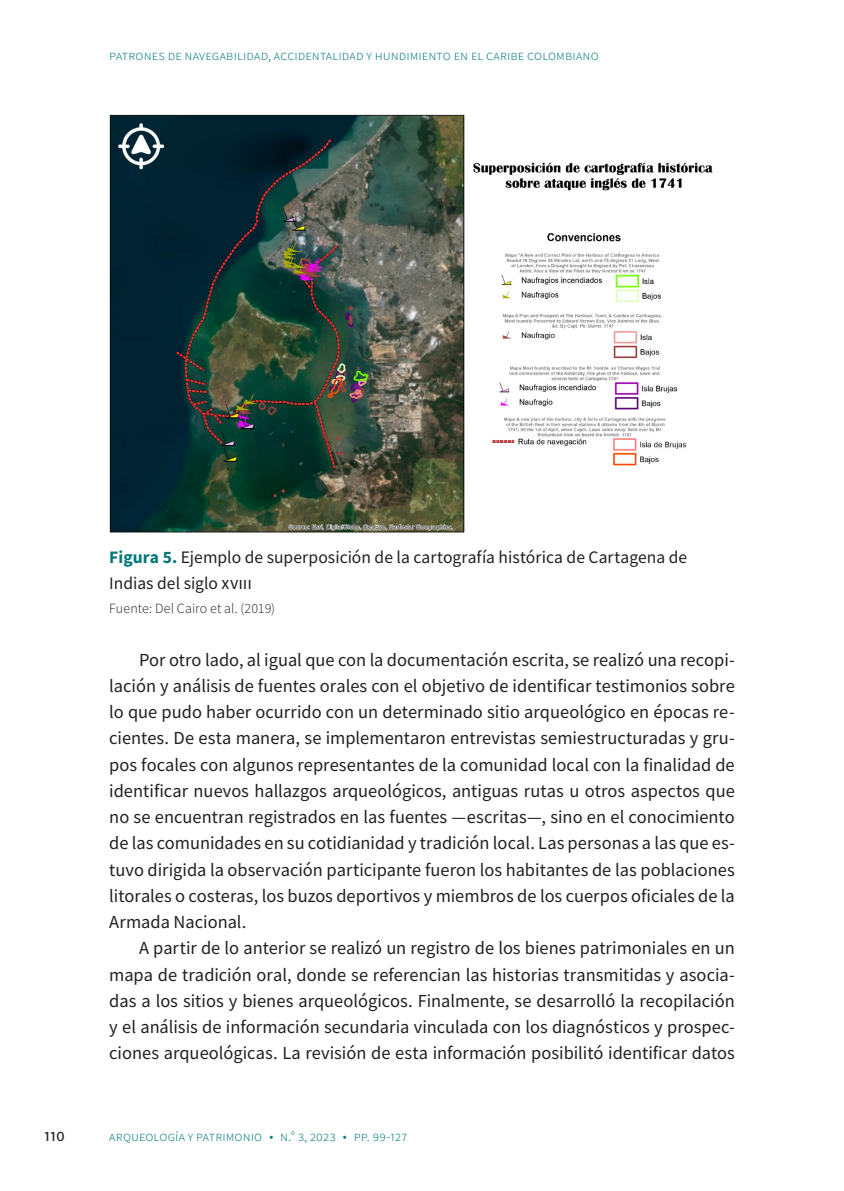
<style>
.page{position:relative;width:844px;height:1191px;background:#fff}
.page>*{position:absolute;margin:0;border:0;box-sizing:border-box;transform-origin:0 0}
.cuerpo{font:18.38px/26.2px "Source Sans Pro";color:#231f20;text-align:justify}
.Figura_titulo{font:17.5px/26.2px "Source Sans Pro";color:#231f20}
.t1{font:300 14px "Source Sans Pro";letter-spacing:.005em;color:#007878}
.figura_fuente{font:300 14px "Source Sans Pro";letter-spacing:.01em;color:#231f20}
.s1{font-weight:700;color:#007878}
</style>
<div class="page">
<img style="left:109px;top:114px;width:604px;height:418px">
<p class="t1" style="left:109px;top:47px;width:491px">Patrones de navegabilidad, accidentalidad y hundimiento en el caribe colombiano</p>
<p class="Figura_titulo" style="left:109px;top:543px;width:579px"><span class="s1">Figura 5.</span> Ejemplo de superposición de la cartografía histórica de Cartagena de<br>Indias del siglo xviii</p>
<p class="figura_fuente" style="left:109px;top:600px;width:167px">Fuente: Del Cairo et al. (2019)</p>
<p class="cuerpo" style="left:109px;top:646px;width:627px;text-indent:30px">Por otro lado, al igual que con la documentación escrita, se realizó una recopi&shy;lación y análisis de fuentes orales con el objetivo de identificar testimonios sobre lo que pudo haber ocurrido con un determinado sitio arqueológico en épocas re&shy;cientes. De esta manera, se implementaron entrevistas semiestructuradas y gru&shy;pos focales con algunos representantes de la comunidad local con la finalidad de identificar nuevos hallazgos arqueológicos, antiguas rutas u otros aspectos que no se encuentran registrados en las fuentes —escritas—, sino en el conocimiento de las comunidades en su cotidianidad y tradición local. Las personas a las que es&shy;tuvo dirigida la observación participante fueron los habitantes de las poblaciones litorales o costeras, los buzos deportivos y miembros de los cuerpos oficiales de la Armada Nacional.</p>
<p class="cuerpo" style="left:109px;top:935px;width:627px;text-indent:30px">A partir de lo anterior se realizó un registro de los bienes patrimoniales en un mapa de tradición oral, donde se referencian las historias transmitidas y asocia&shy;das a los sitios y bienes arqueológicos. Finalmente, se desarrolló la recopilación y el análisis de información secundaria vinculada con los diagnósticos y prospec&shy;ciones arqueológicas. La revisión de esta información posibilitó identificar datos</p>
<p class="Figura_titulo" style="left:44px;top:1122px;width:22px">110</p>
<p class="t1" style="left:109px;top:1128px;width:299px">arqueología y patrimonio • N.° 3, 2023 • pp. 99-127</p>
</div>
